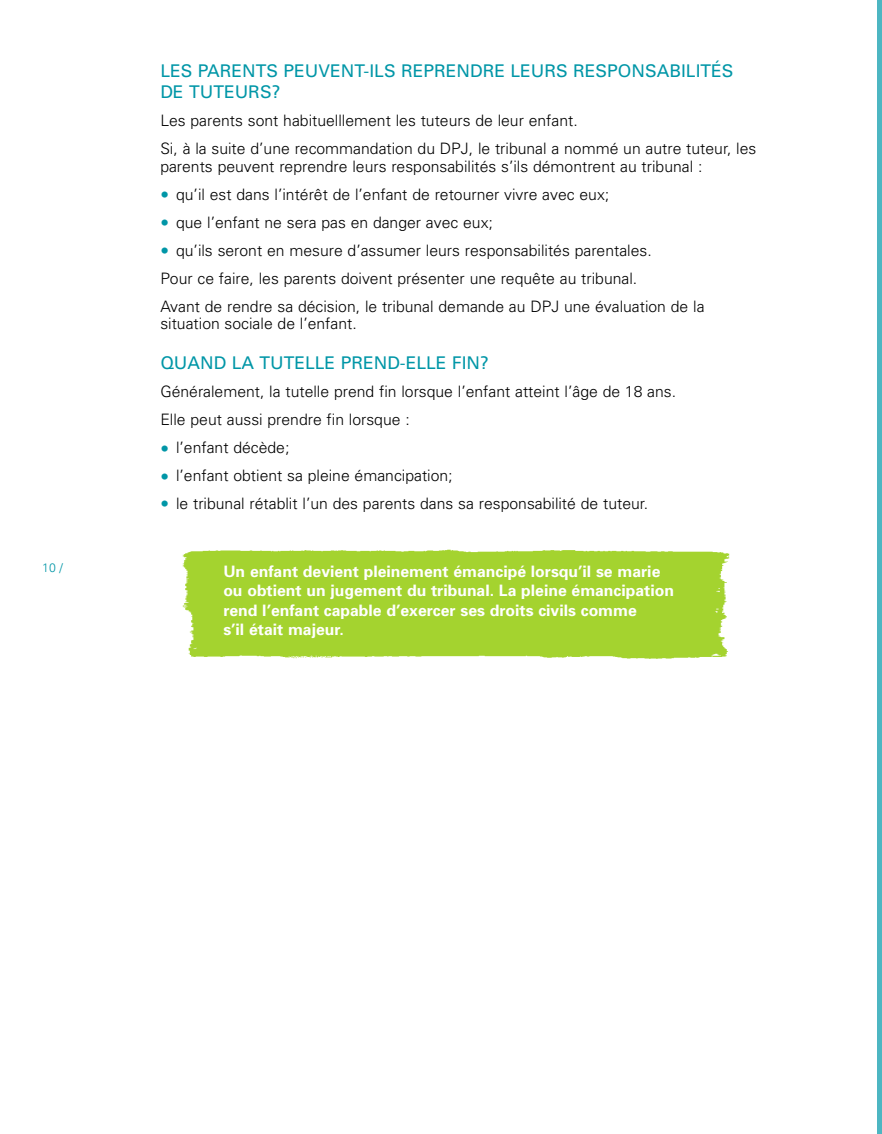
<style>
.page{position:relative;width:882px;height:1134px;background:#fff}
.page>*{position:absolute;margin:0;border:0;box-sizing:border-box;transform-origin:0 0}
.t1{font:17.5px/21px "Univers";color:#0096a7}
.t2{font:300 15.75px/28px "Univers";color:#000}
.t3{font:700 15.75px/19.2px "Univers";color:#fff}
.t4{font:300 12.25px "Univers";color:#0096a7}
.s1{font-weight:400;font-size:24.5px;color:#0096a7}
</style>
<div class="page">
<div style="left:877px;top:0;width:5px;height:1134px;background:#4db6c2"></div>
<img style="left:182px;top:549px;width:548px;height:110px">
<p class="t4" style="left:42px;top:563px;width:22px">10 /</p>
<p class="t1" style="left:160px;top:62px;width:575px">LES PARENTS PEUVENT-ILS REPRENDRE LEURS RESPONSABILITÉS<br>DE TUTEURS?</p>
<p class="t2" style="left:160px;top:108px;width:598px">Les parents sont habituelllement les tuteurs de leur enfant.<br>Si, à la suite d’une recommandation du DPJ, le tribunal a nommé un autre tuteur, les</p>
<p class="t2" style="left:160px;top:154px;width:544px">parents peuvent reprendre leurs responsabilités s’ils démontrent au tribunal :</p>
<p class="t2" style="left:160px;top:182px;width:450px"><span class="s1">•</span> qu’il est dans l’intérêt de l’enfant de retourner vivre avec eux;</p>
<p class="t2" style="left:160px;top:210px;width:334px"><span class="s1">•</span> que l’enfant ne sera pas en danger avec eux;</p>
<p class="t2" style="left:160px;top:238px;width:546px"><span class="s1">•</span> qu’ils seront en mesure d’assumer leurs responsabilités parentales.<br>Pour ce faire, les parents doivent présenter une requête au tribunal.<br>Avant de rendre sa décision, le tribunal demande au DPJ une évaluation de la</p>
<p class="t2" style="left:160px;top:311px;width:198px">situation sociale de l’enfant.</p>
<p class="t1" style="left:160px;top:354px;width:330px">QUAND LA TUTELLE PREND-ELLE FIN?</p>
<p class="t2" style="left:160px;top:379px;width:517px">Généralement, la tutelle prend fin lorsque l’enfant atteint l’âge de 18 ans.<br>Elle peut aussi prendre fin lorsque :</p>
<p class="t2" style="left:160px;top:435px;width:131px"><span class="s1">•</span> l’enfant décède;</p>
<p class="t2" style="left:160px;top:463px;width:294px"><span class="s1">•</span> l’enfant obtient sa pleine émancipation;</p>
<p class="t2" style="left:160px;top:491px;width:489px"><span class="s1">•</span> le tribunal rétablit l’un des parents dans sa responsabilité de tuteur.</p>
<p class="t3" style="left:223px;top:563px;width:452px">Un enfant devient pleinement émancipé lorsqu’il se marie ou obtient un jugement du tribunal. La pleine émancipation rend l’enfant capable d’exercer ses droits civils comme<br>s’il était majeur.</p>
</div>
